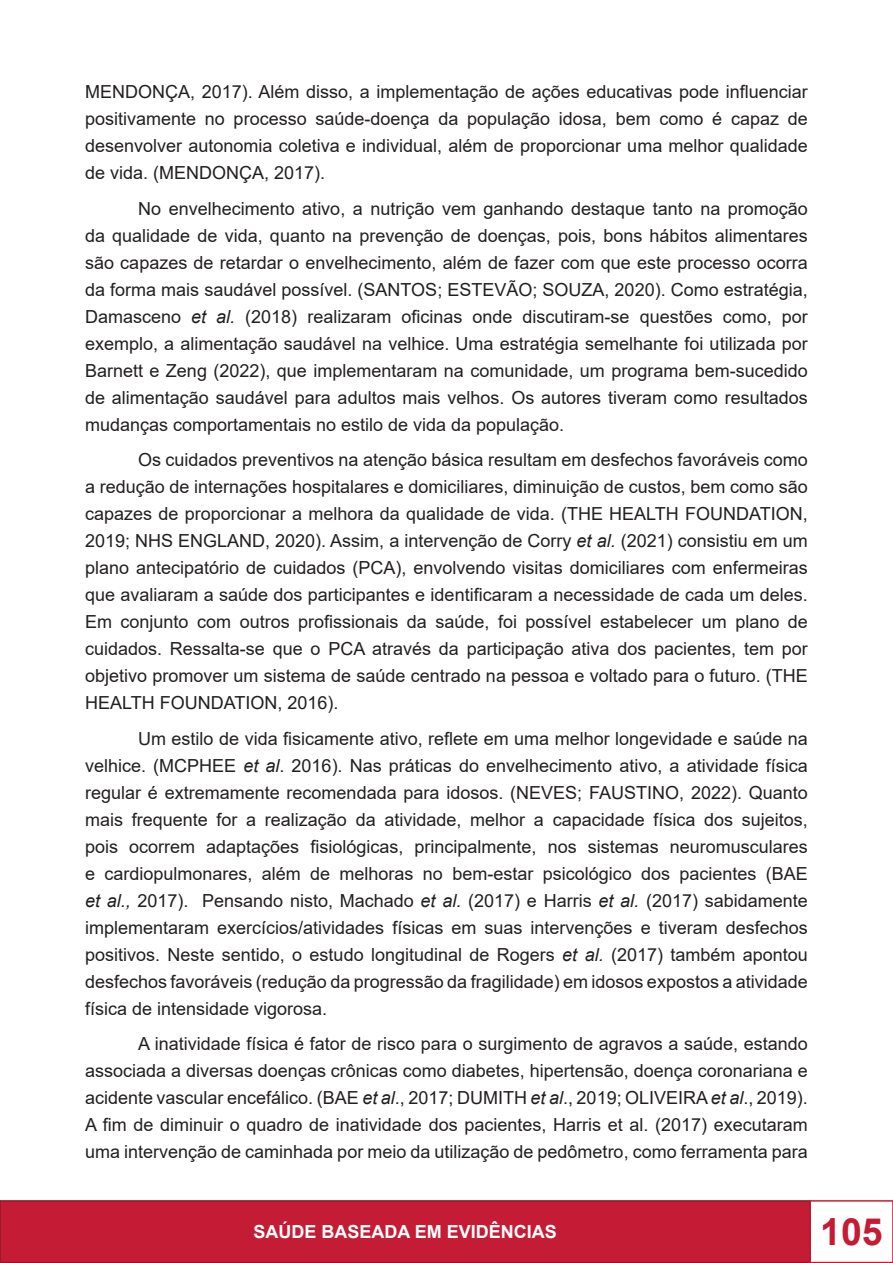
<style>
.page{position:relative;width:893px;height:1263px;background:#fff}
.page>*{position:absolute;margin:0;border:0;box-sizing:border-box;transform-origin:0 0}
.t1{font:700 37.5px "Arial";color:#c41c34}
.t2{font:18px/27px "Arial";color:#231f20;text-align:justify}
.t3{font:700 18px "Arial";color:#fff}
.s1{font-style:italic}
</style>
<div class="page">
<div style="left:0;top:1201px;width:810px;height:61px;background:#c41c34"></div>
<div style="left:0;top:1200px;width:811px;height:63px;border:2px solid #901a2d"></div>
<div style="left:809px;top:1200px;width:84px;height:63px;border:2px solid #c41c34"></div>
<p class="t2" style="left:85px;top:78px;width:724px">MENDONÇA, 2017). Além disso, a implementação de ações educativas pode influenciar positivamente no processo saúde-doença da população idosa, bem como é capaz de desenvolver autonomia coletiva e individual, além de proporcionar uma melhor qualidade de vida. (MENDONÇA, 2017).</p>
<p class="t2" style="left:85px;top:195px;width:724px;text-indent:53px">No envelhecimento ativo, a nutrição vem ganhando destaque tanto na promoção da qualidade de vida, quanto na prevenção de doenças, pois, bons hábitos alimentares são capazes de retardar o envelhecimento, além de fazer com que este processo ocorra da forma mais saudável possível. (SANTOS; ESTEVÃO; SOUZA, 2020). Como estratégia, Damasceno <span class="s1">et al.</span> (2018) realizaram oficinas onde discutiram-se questões como, por exemplo, a alimentação saudável na velhice. Uma estratégia semelhante foi utilizada por Barnett e Zeng (2022), que implementaram na comunidade, um programa bem-sucedido de alimentação saudável para adultos mais velhos. Os autores tiveram como resultados mudanças comportamentais no estilo de vida da população.</p>
<p class="t2" style="left:85px;top:446px;width:724px;text-indent:53px">Os cuidados preventivos na atenção básica resultam em desfechos favoráveis como a redução de internações hospitalares e domiciliares, diminuição de custos, bem como são capazes de proporcionar a melhora da qualidade de vida. (THE HEALTH FOUNDATION, 2019; NHS ENGLAND, 2020). Assim, a intervenção de Corry <span class="s1">et al.</span> (2021) consistiu em um plano antecipatório de cuidados (PCA), envolvendo visitas domiciliares com enfermeiras que avaliaram a saúde dos participantes e identificaram a necessidade de cada um deles.<br>Em conjunto com outros profissionais da saúde, foi possível estabelecer um plano de cuidados. Ressalta-se que o PCA através da participação ativa dos pacientes, tem por objetivo promover um sistema de saúde centrado na pessoa e voltado para o futuro. (THE HEALTH FOUNDATION, 2016).</p>
<p class="t2" style="left:85px;top:725px;width:724px;text-indent:53px">Um estilo de vida fisicamente ativo, reflete em uma melhor longevidade e saúde na velhice. (MCPHEE <span class="s1">et al</span>. 2016). Nas práticas do envelhecimento ativo, a atividade física regular é extremamente recomendada para idosos. (NEVES; FAUSTINO, 2022). Quanto mais frequente for a realização da atividade, melhor a capacidade física dos sujeitos, pois ocorrem adaptações fisiológicas, principalmente, nos sistemas neuromusculares e cardiopulmonares, além de melhoras no bem-estar psicológico dos pacientes (BAE <span class="s1">et al.,</span> 2017). Pensando nisto, Machado <span class="s1">et al.</span> (2017) e Harris <span class="s1">et al.</span> (2017) sabidamente implementaram exercícios/atividades físicas em suas intervenções e tiveram desfechos positivos. Neste sentido, o estudo longitudinal de Rogers <span class="s1">et al.</span> (2017) também apontou desfechos favoráveis (redução da progressão da fragilidade) em idosos expostos a atividade física de intensidade vigorosa.</p>
<p class="t2" style="left:85px;top:1030px;width:724px;text-indent:53px">A inatividade física é fator de risco para o surgimento de agravos a saúde, estando associada a diversas doenças crônicas como diabetes, hipertensão, doença coronariana e acidente vascular encefálico. (BAE <span class="s1">et al</span>., 2017; DUMITH <span class="s1">et al</span>., 2019; OLIVEIRA <span class="s1">et al</span>., 2019).<br>A fim de diminuir o quadro de inatividade dos pacientes, Harris et al. (2017) executaram uma intervenção de caminhada por meio da utilização de pedômetro, como ferramenta para</p>
<p class="t3" style="left:253px;top:1219px;width:305px">SAÚDE BASEADA EM EVIDÊNCIAS</p>
<h1 class="t1" style="left:820px;top:1206px;width:64px">105</h1>
</div>
